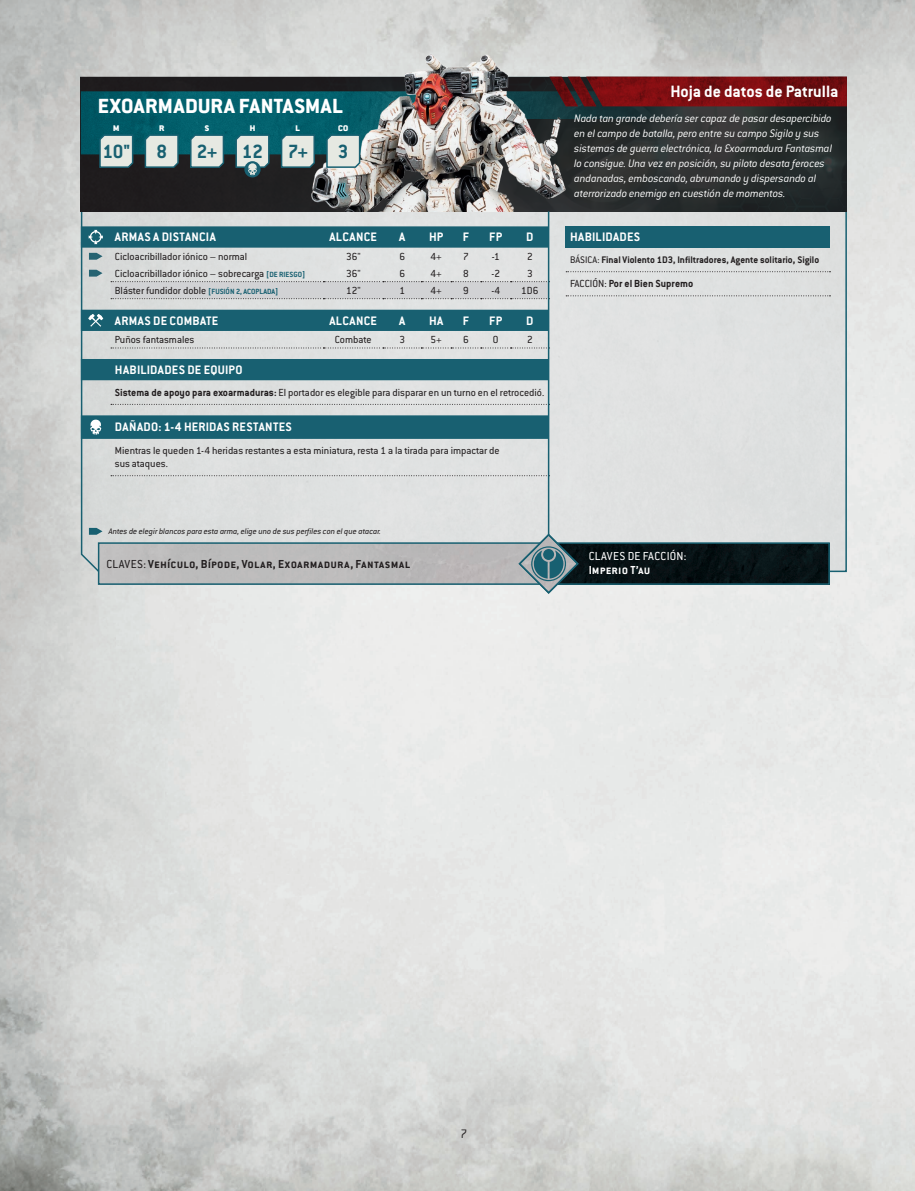
<style>
.page{position:relative;width:915px;height:1191px;background:#fff}
.page>*{position:absolute;margin:0;border:0;box-sizing:border-box;transform-origin:0 0}
.t1{font:800 22.5px "Conduit ITC Std";letter-spacing:.015em;color:#fff}
.t2{font:700 21px "Conduit ITC Std";color:#186071}
.t3{font:700 18px "Conduit ITC Std";color:#fff}
.t4{font:700 13.5px "Conduit ITC Std";letter-spacing:.025em;color:#fff}
.t5{font:300 13.5px "Conduit ITC Std";color:#231f20}
.t6{font:700 12.75px "Conduit ITC Std";letter-spacing:.015em;color:#231f20}
.t7{font:12.75px "Conduit ITC Std";letter-spacing:.025em;color:#fff}
.t8{font:700 12.75px "Conduit ITC Std";letter-spacing:.005em;color:#fff}
.t9{font:italic 300 12px/15px "Conduit ITC Std";letter-spacing:-.015em;color:#fff}
.t10{font:11.25px/12.8px "Conduit ITC Std";color:#231f20}
.t11{font:700 11.25px "Conduit ITC Std";color:#231f20}
.t12{font:700 10.5px "Conduit ITC Std";color:#231f20}
.t13{font:italic 9px "Conduit ITC Std";color:#231f20}
.t14{font:900 9px "Conduit ITC Std";color:#fff}
.s1{font-weight:700;font-size:8.25px;color:#186071}
.s2{font-weight:700}
.s3{font-weight:400}
.s4{font-size:11.25px}
</style>
<div class="page">
<img style="left:0;top:0;width:914px;height:1191px">
<div style="left:80px;top:103px;width:767px;height:470px;background:#dfe1e1"></div>
<img style="left:81px;top:77px;width:765px;height:134px">
<img style="left:101px;top:545px;width:725px;height:37px">
<div style="left:98px;top:542px;width:731px;height:43px;border:2px solid #186071"></div>
<img style="left:81px;top:91px;width:765px;height:63px">
<img style="left:589px;top:77px;width:257px;height:29px">
<img style="left:295px;top:54px;width:294px;height:157px">
<svg style="left:111px;top:281px;width:436px;height:18px"></svg>
<svg style="left:81px;top:226px;width:466px;height:34px"></svg>
<svg style="left:89px;top:270px;width:13px;height:7px"></svg>
<svg style="left:111px;top:347px;width:436px;height:1px"></svg>
<div style="left:81px;top:310px;width:466px;height:21px;background:#186071"></div>
<div style="left:81px;top:359px;width:466px;height:21px;background:#186071"></div>
<svg style="left:111px;top:404px;width:436px;height:1px"></svg>
<svg style="left:111px;top:475px;width:436px;height:1px"></svg>
<svg style="left:81px;top:415px;width:466px;height:24px"></svg>
<svg style="left:98px;top:133px;width:36px;height:36px"></svg>
<svg style="left:144px;top:133px;width:35px;height:36px"></svg>
<svg style="left:189px;top:133px;width:36px;height:36px"></svg>
<svg style="left:280px;top:133px;width:35px;height:36px"></svg>
<svg style="left:325px;top:133px;width:36px;height:36px"></svg>
<div style="left:565px;top:226px;width:264px;height:22px;background:#186071"></div>
<svg style="left:566px;top:295px;width:264px;height:1px"></svg>
<svg style="left:566px;top:271px;width:264px;height:1px"></svg>
<svg style="left:89px;top:528px;width:13px;height:7px"></svg>
<hr style="left:547px;top:211px;width:2px;height:331px;background:#186071">
<svg style="left:517px;top:532px;width:62px;height:63px"></svg>
<svg style="left:244px;top:161px;width:16px;height:16px"></svg>
<svg style="left:234px;top:133px;width:36px;height:42px"></svg>
<h1 class="t1" style="left:98px;top:93px;width:246px">EXOARMADURA FANTASMAL</h1>
<p class="t14" style="left:113px;top:123px;width:8px">M</p>
<p class="t14" style="left:159px;top:123px;width:7px">R</p>
<p class="t14" style="left:205px;top:123px;width:6px">S</p>
<p class="t14" style="left:250px;top:123px;width:7px">H</p>
<p class="t14" style="left:295px;top:123px;width:6px">L</p>
<p class="t14" style="left:338px;top:123px;width:12px">CO</p>
<h2 class="t2" style="left:102px;top:138px;width:66px">10" 8</h2>
<h2 class="t2" style="left:197px;top:138px;width:113px">2+ 12 7+</h2>
<h2 class="t2" style="left:338px;top:138px;width:12px">3</h2>
<p class="t4" style="left:115px;top:229px;width:102px">ARMAS A DISTANCIA</p>
<p class="t4" style="left:329px;top:229px;width:49px">ALCANCE</p>
<p class="t4" style="left:399px;top:229px;width:8px">A</p>
<p class="t4" style="left:429px;top:229px;width:16px">HP</p>
<p class="t4" style="left:463px;top:229px;width:8px">F</p>
<p class="t4" style="left:489px;top:229px;width:14px">FP</p>
<p class="t4" style="left:526px;top:229px;width:9px">D</p>
<p class="t10" style="left:115px;top:249px;width:134px">Cicloacribillador iónico – normal</p>
<p class="t10" style="left:346px;top:249px;width:16px">36"</p>
<p class="t10" style="left:399px;top:249px;width:7px">6</p>
<p class="t10" style="left:430px;top:249px;width:13px">4+</p>
<p class="t10" style="left:463px;top:249px;width:7px">7</p>
<p class="t10" style="left:491px;top:249px;width:9px">-1</p>
<p class="t10" style="left:527px;top:249px;width:7px">2</p>
<p class="t10" style="left:115px;top:266px;width:192px">Cicloacribillador iónico – sobrecarga <span class="s1">[DE RIESGO]</span></p>
<p class="t10" style="left:346px;top:266px;width:16px">36"</p>
<p class="t10" style="left:399px;top:266px;width:7px">6</p>
<p class="t10" style="left:430px;top:266px;width:13px">4+</p>
<p class="t10" style="left:463px;top:266px;width:7px">8</p>
<p class="t10" style="left:491px;top:266px;width:10px">-2</p>
<p class="t10" style="left:527px;top:266px;width:7px">3</p>
<p class="t10" style="left:115px;top:283px;width:165px">Bláster fundidor doble <span class="s1">[FUSIÓN 2, ACOPLADA]</span></p>
<p class="t10" style="left:346px;top:283px;width:16px">12"</p>
<p class="t10" style="left:399px;top:283px;width:7px">1</p>
<p class="t10" style="left:430px;top:283px;width:13px">4+</p>
<p class="t10" style="left:463px;top:283px;width:7px">9</p>
<p class="t10" style="left:491px;top:283px;width:10px">-4</p>
<p class="t10" style="left:521px;top:283px;width:19px">1D6</p>
<p class="t4" style="left:115px;top:312px;width:105px">ARMAS DE COMBATE</p>
<p class="t4" style="left:329px;top:312px;width:49px">ALCANCE</p>
<p class="t4" style="left:399px;top:312px;width:8px">A</p>
<p class="t4" style="left:429px;top:312px;width:16px">HA</p>
<p class="t4" style="left:463px;top:312px;width:8px">F</p>
<p class="t4" style="left:489px;top:312px;width:14px">FP</p>
<p class="t4" style="left:526px;top:312px;width:9px">D</p>
<p class="t10" style="left:115px;top:333px;width:81px">Puños fantasmales</p>
<p class="t10" style="left:335px;top:333px;width:38px">Combate</p>
<p class="t10" style="left:399px;top:333px;width:7px">3</p>
<p class="t10" style="left:430px;top:333px;width:13px">5+</p>
<p class="t10" style="left:463px;top:333px;width:7px">6</p>
<p class="t10" style="left:493px;top:333px;width:7px">0</p>
<p class="t10" style="left:527px;top:333px;width:7px">2</p>
<p class="t4" style="left:115px;top:361px;width:129px">HABILIDADES DE EQUIPO</p>
<p class="t10" style="left:115px;top:386px;width:430px"><span class="s2">Sistema de apoyo para exoarmaduras:</span> El portador es elegible para disparar en un turno en el retrocedió.</p>
<p class="t4" style="left:115px;top:419px;width:178px">DAÑADO: 1-4 HERIDAS RESTANTES</p>
<p class="t10" style="left:115px;top:444px;width:386px">Mientras le queden 1-4 heridas restantes a esta miniatura, resta 1 a la tirada para impactar de sus ataques.</p>
<p class="t13" style="left:109px;top:525px;width:273px">Antes de elegir blancos para esta arma, elige uno de sus perfiles con el que atacar.</p>
<p class="t6" style="left:106px;top:556px;width:305px"><span class="s3">CLAVES:</span> Vehículo, Bípode, Volar, Exoarmadura, Fantasmal</p>
<h3 class="t3" style="left:670px;top:81px;width:169px">Hoja de datos de Patrulla</h3>
<p class="t9" style="left:574px;top:111px;width:259px">Nada tan grande debería ser capaz de pasar desapercibido en el campo de batalla, pero entre su campo Sigilo y sus sistemas de guerra electrónica, la Exoarmadura Fantasmal lo consigue. Una vez en posición, su piloto desata feroces andanadas, emboscando, abrumando y dispersando al aterrorizado enemigo en cuestión de momentos.</p>
<p class="t4" style="left:570px;top:229px;width:72px">HABILIDADES</p>
<p class="t12" style="left:570px;top:254px;width:250px"><span class="s3">BÁSICA:</span> Final Violento 1D3, Infiltradores, Agente solitario<span class="s4">,</span> Sigilo</p>
<p class="t11" style="left:570px;top:277px;width:125px"><span class="s3">FACCIÓN:</span> Por el Bien Supremo</p>
<p class="t7" style="left:588px;top:548px;width:99px">CLAVES DE FACCIÓN:</p>
<p class="t8" style="left:588px;top:562px;width:63px">Imperio T’au</p>
<p class="t5" style="left:460px;top:1126px;width:8px">7</p>
</div>
